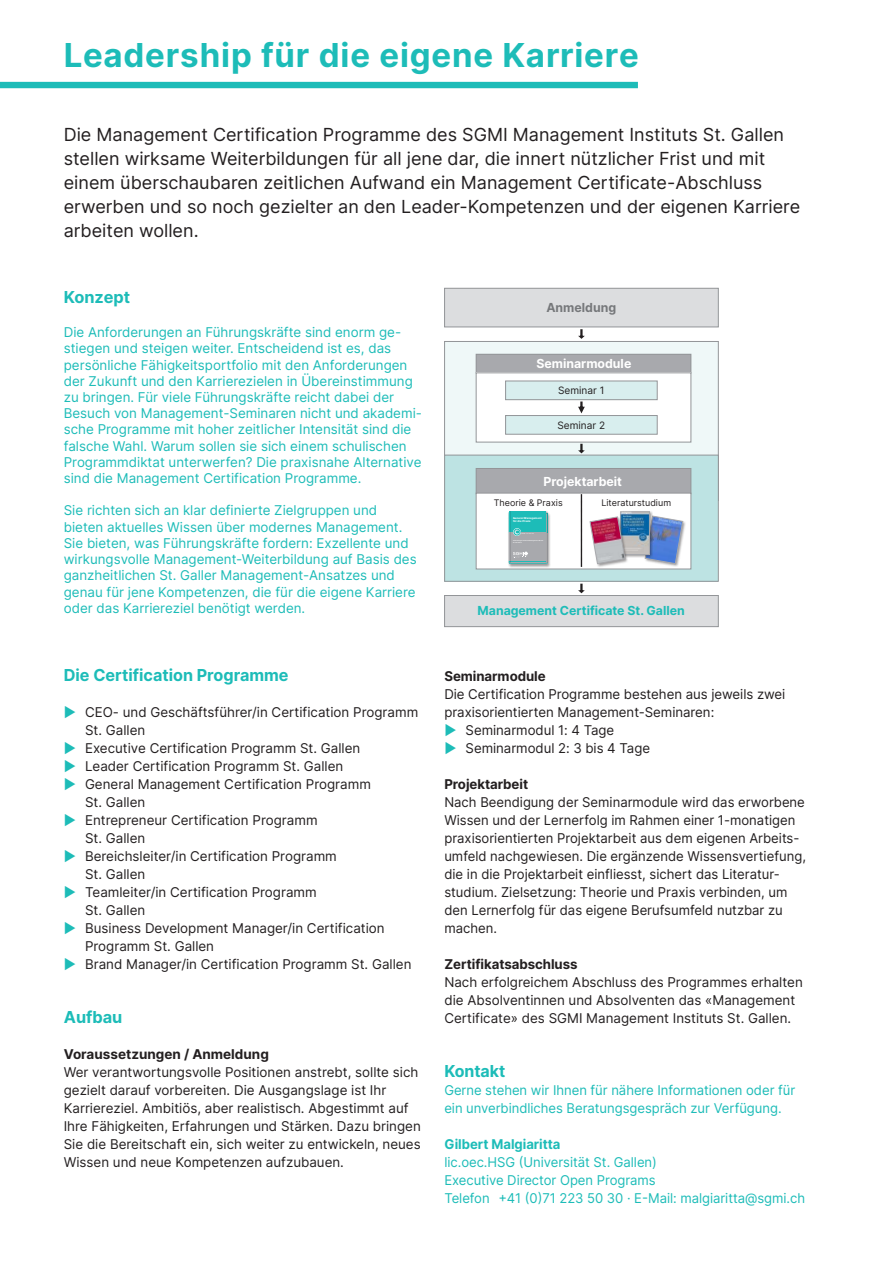
<style>
.page{position:relative;width:893px;height:1263px;background:#fff}
.page>*{position:absolute;margin:0;border:0;box-sizing:border-box;transform-origin:0 0}
.t1{font:700 33px "Inter";letter-spacing:.025em;color:#1dbcb8}
.t2{font:18px/24px "Inter";color:#231f20}
.t3{font:700 16.5px "Inter";color:#1dbcb8}
.t4{font:13.5px/18px "Inter";color:#231f20}
.t5{font:13.5px/16.2px "Inter";color:#1dbcb8}
.t6{font:700 13.5px "Inter";letter-spacing:-.005em;color:#231f20}
.t7{font:700 13.5px "Inter";letter-spacing:-.005em;color:#1dbcb8}
.t8{font:700 12.45px "Inter";color:#1dbcb8}
.t9{font:700 12.45px "Inter";color:#fff}
.t10{font:700 12.45px "Inter";color:#76787b}
.t11{font:10.2px "Inter";color:#231f20}
.t12{font:9px "Inter";color:#231f20}
.t13{font:900 2.7px/2.7px "Akzidenz Grotesk";letter-spacing:.015em;color:#fff}
.s1{color:#1dbcb8}
</style>
<div class="page">
<div style="left:0;top:82px;width:638px;height:6px;background:#1dbcb8"></div>
<div style="left:445px;top:288px;width:273px;height:39px;background:#dcdddf"></div>
<div style="left:444px;top:288px;width:275px;height:39px;border:1px solid #939598"></div>
<div style="left:445px;top:595px;width:273px;height:32px;background:#dcdddf"></div>
<div style="left:444px;top:595px;width:275px;height:32px;border:1px solid #939598"></div>
<div style="left:445px;top:341px;width:273px;height:140px;background:#eff8f8"></div>
<div style="left:444px;top:341px;width:275px;height:160px;border:1px solid #939598"></div>
<div style="left:445px;top:455px;width:273px;height:126px;background:#bde3e3"></div>
<div style="left:444px;top:455px;width:275px;height:127px;border:1px solid #939598"></div>
<div style="left:476px;top:468px;width:215px;height:26px;background:#a8a9ad"></div>
<div style="left:476px;top:468px;width:215px;height:26px;border:1px solid #939598"></div>
<div style="left:476px;top:493px;width:215px;height:76px;background:#fff"></div>
<div style="left:476px;top:493px;width:215px;height:76px;border:1px solid #939598"></div>
<div style="left:476px;top:354px;width:215px;height:19px;background:#a8a9ad"></div>
<div style="left:476px;top:354px;width:215px;height:19px;border:1px solid #939598"></div>
<div style="left:476px;top:373px;width:215px;height:69px;background:#fff"></div>
<div style="left:506px;top:381px;width:151px;height:19px;background:#d8eeee"></div>
<div style="left:505px;top:381px;width:152px;height:19px;border:1px solid #939598"></div>
<div style="left:506px;top:415px;width:151px;height:19px;background:#d8eeee"></div>
<div style="left:505px;top:415px;width:152px;height:19px;border:1px solid #939598"></div>
<svg style="left:578px;top:584px;width:7px;height:9px"></svg>
<svg style="left:578px;top:444px;width:7px;height:9px"></svg>
<svg style="left:578px;top:329px;width:7px;height:10px"></svg>
<svg style="left:578px;top:401px;width:7px;height:12px"></svg>
<svg style="left:581px;top:494px;width:1px;height:73px"></svg>
<div style="left:644px;top:515px;width:42px;height:52px;background:#231f20;opacity:.45"></div>
<svg style="left:645px;top:516px;width:38px;height:48px"></svg>
<div style="left:620px;top:511px;width:33px;height:47px;background:#231f20;opacity:.45"></div>
<img style="left:623px;top:514px;width:24px;height:39px">
<div style="left:621px;top:512px;width:28px;height:43px;border:1px solid #a8a9ad"></div>
<div style="left:589px;top:516px;width:40px;height:51px;background:#231f20;opacity:.45"></div>
<svg style="left:590px;top:517px;width:35px;height:47px;background:#b8859b"></svg>
<div style="left:508px;top:511px;width:43px;height:56px;background:#231f20;opacity:.45"></div>
<img style="left:508px;top:511px;width:40px;height:53px">
<svg style="left:509px;top:512px;width:38px;height:52px;background:#70b2b2"></svg>
<h1 class="t1" style="left:64px;top:31px;width:576px">Leadership für die eigene Karriere</h1>
<p class="t2" style="left:64px;top:122px;width:738px">Die Management Certification Programme des SGMI Management Instituts St. Gallen stellen wirksame Weiterbildungen für all jene dar, die innert nützlicher Frist und mit einem überschaubaren zeitlichen Aufwand ein Management Certificate-Abschluss erwerben und so noch gezielter an den Leader-Kompetenzen und der eigenen Karriere arbeiten wollen.</p>
<p class="t3" style="left:64px;top:285px;width:68px">Konzept</p>
<p class="t5" style="left:64px;top:324px;width:360px">Die Anforderungen an Führungskräfte sind enorm ge&shy;stiegen und steigen weiter. Entscheidend ist es, das persönliche Fähigkeitsportfolio mit den Anforderungen der Zukunft und den Karrierezielen in Übereinstimmung zu bringen. Für viele Führungskräfte reicht dabei der Besuch von Management-Seminaren nicht und akademi&shy;sche Programme mit hoher zeitlicher Intensität sind die falsche Wahl. Warum sollen sie sich einem schulischen Programmdiktat unterwerfen? Die praxisnahe Alternative sind die Management Certification Programme.</p>
<p class="t5" style="left:64px;top:502px;width:354px">Sie richten sich an klar definierte Zielgruppen und bieten aktuelles Wissen über modernes Management.<br>Sie bieten, was Führungskräfte fordern: Exzellente und wirkungsvolle Management-Weiterbildung auf Basis des ganzheitlichen St. Galler Management-Ansatzes und genau für jene Kompetenzen, die für die eigene Karriere oder das Karriereziel benötigt werden.</p>
<p class="t3" style="left:64px;top:663px;width:226px">Die Certification Programme</p>
<p class="t4" style="left:64px;top:703px;width:356px"><span class="s1">▶</span> CEO- und Geschäftsführer/in Certification Programm</p>
<p class="t4" style="left:85px;top:721px;width:62px">St. Gallen</p>
<p class="t4" style="left:64px;top:739px;width:298px"><span class="s1">▶</span> Executive Certification Programm St. Gallen</p>
<p class="t4" style="left:64px;top:757px;width:281px"><span class="s1">▶</span> Leader Certification Programm St. Gallen</p>
<p class="t4" style="left:64px;top:775px;width:309px"><span class="s1">▶</span> General Management Certification Programm</p>
<p class="t4" style="left:85px;top:793px;width:62px">St. Gallen</p>
<p class="t4" style="left:64px;top:811px;width:255px"><span class="s1">▶</span> Entrepreneur Certification Programm</p>
<p class="t4" style="left:85px;top:829px;width:62px">St. Gallen</p>
<p class="t4" style="left:64px;top:847px;width:275px"><span class="s1">▶</span> Bereichsleiter/in Certification Programm</p>
<p class="t4" style="left:85px;top:865px;width:62px">St. Gallen</p>
<p class="t4" style="left:64px;top:883px;width:255px"><span class="s1">▶</span> Teamleiter/in Certification Programm</p>
<p class="t4" style="left:85px;top:901px;width:62px">St. Gallen</p>
<p class="t4" style="left:64px;top:919px;width:322px"><span class="s1">▶</span> Business Development Manager/in Certification</p>
<p class="t4" style="left:85px;top:937px;width:131px">Programm St. Gallen</p>
<p class="t4" style="left:64px;top:955px;width:349px"><span class="s1">▶</span> Brand Manager/in Certification Programm St. Gallen</p>
<p class="t3" style="left:64px;top:1005px;width:60px">Aufbau</p>
<p class="t6" style="left:64px;top:1044px;width:207px">Voraussetzungen / Anmeldung</p>
<p class="t4" style="left:64px;top:1063px;width:359px">Wer verantwortungsvolle Positionen anstrebt, sollte sich gezielt darauf vorbereiten. Die Ausgangslage ist Ihr Karriereziel. Ambitiös, aber realistisch. Abgestimmt auf Ihre Fähigkeiten, Erfahrungen und Stärken. Dazu bringen Sie die Bereitschaft ein, sich weiter zu entwickeln, neues Wissen und neue Kompetenzen aufzubauen.</p>
<p class="t10" style="left:546px;top:299px;width:71px">Anmeldung</p>
<p class="t9" style="left:536px;top:355px;width:96px">Seminarmodule</p>
<p class="t11" style="left:558px;top:383px;width:48px">Seminar 1</p>
<p class="t11" style="left:557px;top:417px;width:49px">Seminar 2</p>
<p class="t9" style="left:543px;top:472px;width:80px">Projektarbeit</p>
<p class="t12" style="left:494px;top:496px;width:70px">Theorie &amp; Praxis</p>
<p class="t12" style="left:601px;top:496px;width:71px">Literaturstudium</p>
<p class="t13" style="left:513px;top:517px;width:30px">General Management für die Praxis</p>
<p class="t8" style="left:478px;top:602px;width:209px">Management Certificate St. Gallen</p>
<p class="t6" style="left:444px;top:666px;width:103px">Seminarmodule</p>
<p class="t4" style="left:444px;top:685px;width:343px">Die Certification Programme bestehen aus jeweils zwei praxisorientierten Management-Seminaren:<br><span class="s1">▶</span> Seminarmodul 1: 4 Tage<br><span class="s1">▶</span> Seminarmodul 2: 3 bis 4 Tage</p>
<p class="t6" style="left:444px;top:774px;width:85px">Projektarbeit</p>
<p class="t4" style="left:444px;top:793px;width:363px">Nach Beendigung der Seminarmodule wird das erworbene Wissen und der Lernerfolg im Rahmen einer 1-monatigen praxisorientierten Projektarbeit aus dem eigenen Arbeits&shy;umfeld nachgewiesen. Die ergänzende Wissensvertiefung, die in die Projektarbeit einfliesst, sichert das Literatur&shy;studium. Zielsetzung: Theorie und Praxis verbinden, um den Lernerfolg für das eigene Berufsumfeld nutzbar zu machen.</p>
<p class="t6" style="left:444px;top:954px;width:135px">Zertifikatsabschluss</p>
<p class="t4" style="left:444px;top:973px;width:360px">Nach erfolgreichem Abschluss des Programmes erhalten die Absolventinnen und Absolventen das «Management<br>Certificate» des SGMI Management Instituts St. Gallen.</p>
<p class="t3" style="left:444px;top:1059px;width:62px">Kontakt</p>
<p class="t5" style="left:444px;top:1081px;width:352px;line-height:18px">Gerne stehen wir Ihnen für nähere Informationen oder für ein unverbindliches Beratungsgespräch zur Verfügung.</p>
<p class="t7" style="left:444px;top:1134px;width:118px">Gilbert Malgiaritta</p>
<p class="t5" style="left:444px;top:1153px;width:362px;line-height:18px">lic.oec.HSG (Universität St. Gallen)<br>Executive Director Open Programs<br>Telefon +41 (0)71 223 50 30 · E-Mail: malgiaritta@sgmi.ch</p>
</div>
